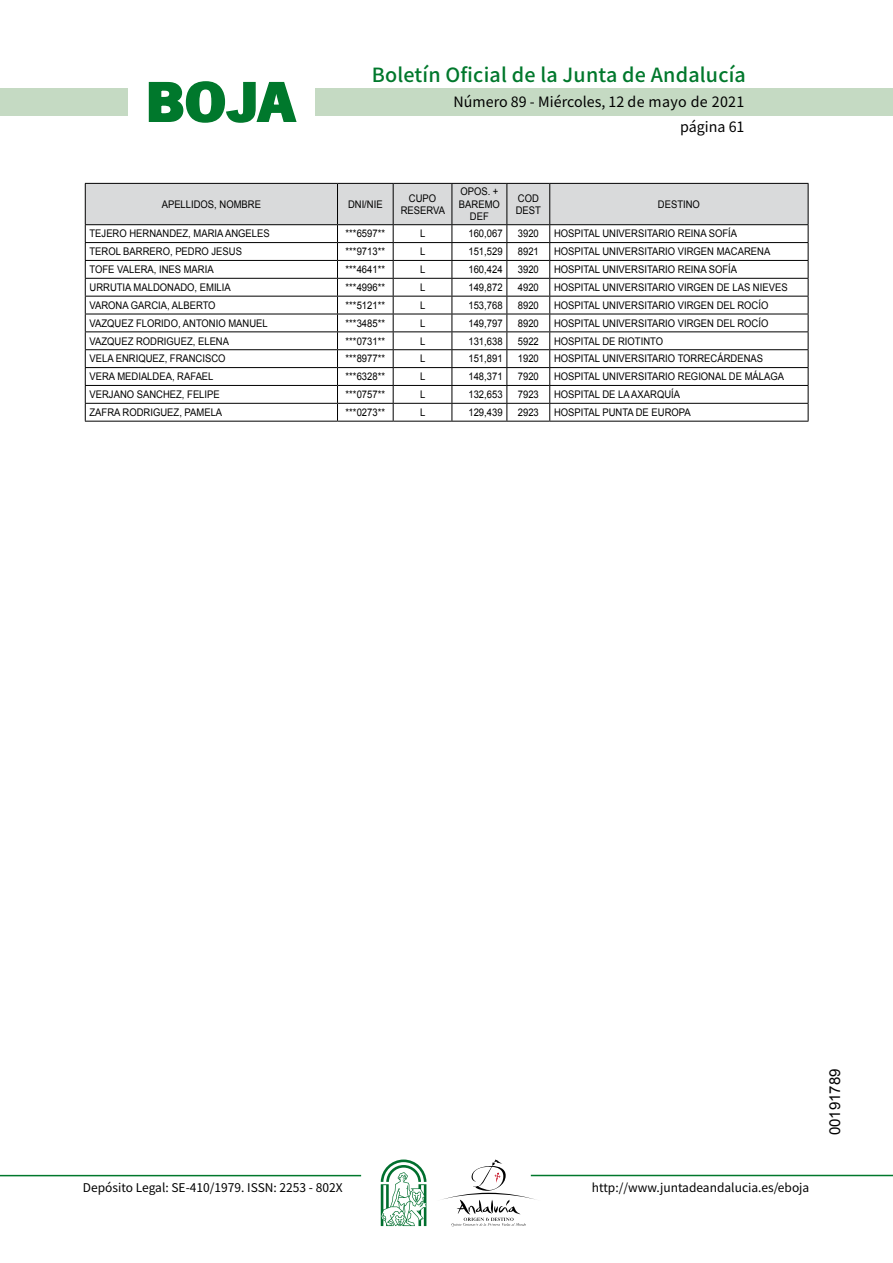
<style>
.page{position:relative;width:893px;height:1263px;background:#fff}
.page>*{position:absolute;margin:0;border:0;box-sizing:border-box;transform-origin:0 0}
.t1{font:700 57.75px "News Got T";color:#00782c;scale:1.14 1}
.t2{font:500 19.5px "Noto Sans HK";letter-spacing:.01em;color:#00782c}
.t3{font:15px "Arial";color:#000}
.t4{font:14.25px/24.5px "Noto Sans HK";color:#000;text-align:right}
.t5{font:12px "Noto Sans HK";color:#000}
.t6{font:10.5px/12.6px "Arial";color:#000;text-align:center;scale:.9 1}
</style>
<div class="page">
<div style="left:315px;top:88px;width:577px;height:28px;background:#c5dac3"></div>
<div style="left:0;top:88px;width:128px;height:28px;background:#c5dac3"></div>
<hr style="left:0;top:1175px;width:361px;height:1px;background:#00782c">
<hr style="left:531px;top:1175px;width:361px;height:1px;background:#00782c">
<svg style="left:148px;top:81px;width:149px;height:42px"></svg>
<svg style="left:442px;top:1159px;width:100px;height:67px"></svg>
<svg style="left:381px;top:1160px;width:45px;height:66px"></svg>
<svg style="left:85px;top:183px;width:723px;height:238px"></svg>
<hr style="left:85px;top:421px;width:252px;height:1px;background:#000">
<hr style="left:337px;top:421px;width:56px;height:1px;background:#000">
<hr style="left:393px;top:421px;width:59px;height:1px;background:#000">
<hr style="left:452px;top:421px;width:55px;height:1px;background:#000">
<hr style="left:507px;top:421px;width:42px;height:1px;background:#000">
<hr style="left:549px;top:421px;width:259px;height:1px;background:#000">
<h1 class="t1" style="left:145px;top:68px;width:133px">BOJA</h1>
<h2 class="t2" style="left:372px;top:64px;width:375px">Boletín Oficial de la Junta de Andalucía</h2>
<h3 class="t4" style="left:453px;top:90px;width:292px">Número 89 - Miércoles, 12 de mayo de 2021 página 61</h3>
<p class="t6" style="left:162px;top:198px;width:112px">APELLIDOS, NOMBRE</p>
<p class="t6" style="left:348px;top:198px;width:40px">DNI/NIE</p>
<p class="t6" style="left:400px;top:192px;width:51px">CUPO<br>RESERVA</p>
<p class="t6" style="left:459px;top:185px;width:47px">OPOS. +<br>BAREMO<br>DEF</p>
<p class="t6" style="left:516px;top:192px;width:30px;text-align:left">COD<br>DEST</p>
<p class="t6" style="left:658px;top:198px;width:48px">DESTINO</p>
<p class="t6" style="left:89px;top:228px;width:202px">TEJERO HERNANDEZ, MARIA ANGELES</p>
<p class="t6" style="left:345px;top:228px;width:45px">***6597**</p>
<p class="t6" style="left:420px;top:228px;width:7px">L</p>
<p class="t6" style="left:468px;top:228px;width:39px">160,067</p>
<p class="t6" style="left:518px;top:228px;width:25px">3920</p>
<p class="t6" style="left:554px;top:228px;width:205px">HOSPITAL UNIVERSITARIO REINA SOFÍA</p>
<p class="t6" style="left:89px;top:245px;width:171px">TEROL BARRERO, PEDRO JESUS</p>
<p class="t6" style="left:345px;top:245px;width:45px">***9713**</p>
<p class="t6" style="left:420px;top:245px;width:7px">L</p>
<p class="t6" style="left:468px;top:245px;width:39px">151,529</p>
<p class="t6" style="left:518px;top:245px;width:25px">8921</p>
<p class="t6" style="left:554px;top:245px;width:242px">HOSPITAL UNIVERSITARIO VIRGEN MACARENA</p>
<p class="t6" style="left:89px;top:263px;width:139px">TOFE VALERA, INES MARIA</p>
<p class="t6" style="left:345px;top:263px;width:45px">***4641**</p>
<p class="t6" style="left:420px;top:263px;width:7px">L</p>
<p class="t6" style="left:468px;top:263px;width:39px">160,424</p>
<p class="t6" style="left:518px;top:263px;width:25px">3920</p>
<p class="t6" style="left:554px;top:263px;width:205px">HOSPITAL UNIVERSITARIO REINA SOFÍA</p>
<p class="t6" style="left:89px;top:281px;width:158px">URRUTIA MALDONADO, EMILIA</p>
<p class="t6" style="left:345px;top:281px;width:45px">***4996**</p>
<p class="t6" style="left:420px;top:281px;width:7px">L</p>
<p class="t6" style="left:468px;top:281px;width:39px">149,872</p>
<p class="t6" style="left:518px;top:281px;width:25px">4920</p>
<p class="t6" style="left:554px;top:281px;width:261px">HOSPITAL UNIVERSITARIO VIRGEN DE LAS NIEVES</p>
<p class="t6" style="left:89px;top:299px;width:142px">VARONA GARCIA, ALBERTO</p>
<p class="t6" style="left:345px;top:299px;width:45px">***5121**</p>
<p class="t6" style="left:420px;top:299px;width:7px">L</p>
<p class="t6" style="left:468px;top:299px;width:39px">153,768</p>
<p class="t6" style="left:518px;top:299px;width:25px">8920</p>
<p class="t6" style="left:554px;top:299px;width:240px">HOSPITAL UNIVERSITARIO VIRGEN DEL ROCÍO</p>
<p class="t6" style="left:89px;top:317px;width:199px">VAZQUEZ FLORIDO, ANTONIO MANUEL</p>
<p class="t6" style="left:345px;top:317px;width:45px">***3485**</p>
<p class="t6" style="left:420px;top:317px;width:7px">L</p>
<p class="t6" style="left:468px;top:317px;width:39px">149,797</p>
<p class="t6" style="left:518px;top:317px;width:25px">8920</p>
<p class="t6" style="left:554px;top:317px;width:240px">HOSPITAL UNIVERSITARIO VIRGEN DEL ROCÍO</p>
<p class="t6" style="left:89px;top:335px;width:157px">VAZQUEZ RODRIGUEZ, ELENA</p>
<p class="t6" style="left:345px;top:335px;width:45px">***0731**</p>
<p class="t6" style="left:420px;top:335px;width:7px">L</p>
<p class="t6" style="left:468px;top:335px;width:39px">131,638</p>
<p class="t6" style="left:518px;top:335px;width:25px">5922</p>
<p class="t6" style="left:554px;top:335px;width:123px">HOSPITAL DE RIOTINTO</p>
<p class="t6" style="left:89px;top:353px;width:153px">VELA ENRIQUEZ, FRANCISCO</p>
<p class="t6" style="left:345px;top:353px;width:45px">***8977**</p>
<p class="t6" style="left:420px;top:353px;width:7px">L</p>
<p class="t6" style="left:468px;top:353px;width:39px">151,891</p>
<p class="t6" style="left:518px;top:353px;width:25px">1920</p>
<p class="t6" style="left:554px;top:353px;width:234px">HOSPITAL UNIVERSITARIO TORRECÁRDENAS</p>
<p class="t6" style="left:89px;top:370px;width:139px">VERA MEDIALDEA, RAFAEL</p>
<p class="t6" style="left:345px;top:370px;width:45px">***6328**</p>
<p class="t6" style="left:420px;top:370px;width:7px">L</p>
<p class="t6" style="left:468px;top:370px;width:39px">148,371</p>
<p class="t6" style="left:518px;top:370px;width:25px">7920</p>
<p class="t6" style="left:554px;top:370px;width:257px">HOSPITAL UNIVERSITARIO REGIONAL DE MÁLAGA</p>
<p class="t6" style="left:89px;top:388px;width:146px">VERJANO SANCHEZ, FELIPE</p>
<p class="t6" style="left:345px;top:388px;width:45px">***0757**</p>
<p class="t6" style="left:420px;top:388px;width:7px">L</p>
<p class="t6" style="left:468px;top:388px;width:39px">132,653</p>
<p class="t6" style="left:518px;top:388px;width:25px">7923</p>
<p class="t6" style="left:554px;top:388px;width:142px">HOSPITAL DE LA AXARQUÍA</p>
<p class="t6" style="left:89px;top:406px;width:149px">ZAFRA RODRIGUEZ, PAMELA</p>
<p class="t6" style="left:345px;top:406px;width:45px">***0273**</p>
<p class="t6" style="left:420px;top:406px;width:7px">L</p>
<p class="t6" style="left:468px;top:406px;width:39px">129,439</p>
<p class="t6" style="left:518px;top:406px;width:25px">2923</p>
<p class="t6" style="left:554px;top:406px;width:153px">HOSPITAL PUNTA DE EUROPA</p>
<p class="t5" style="left:83px;top:1181px;width:261px">Depósito Legal: SE-410/1979. ISSN: 2253 - 802X</p>
<p class="t5" style="left:592px;top:1181px;width:219px">http://www.juntadeandalucia.es/eboja</p>
<h3 class="t3" style="left:825px;top:1135px;width:68px;rotate:-90deg">00191789</h3>
</div>
